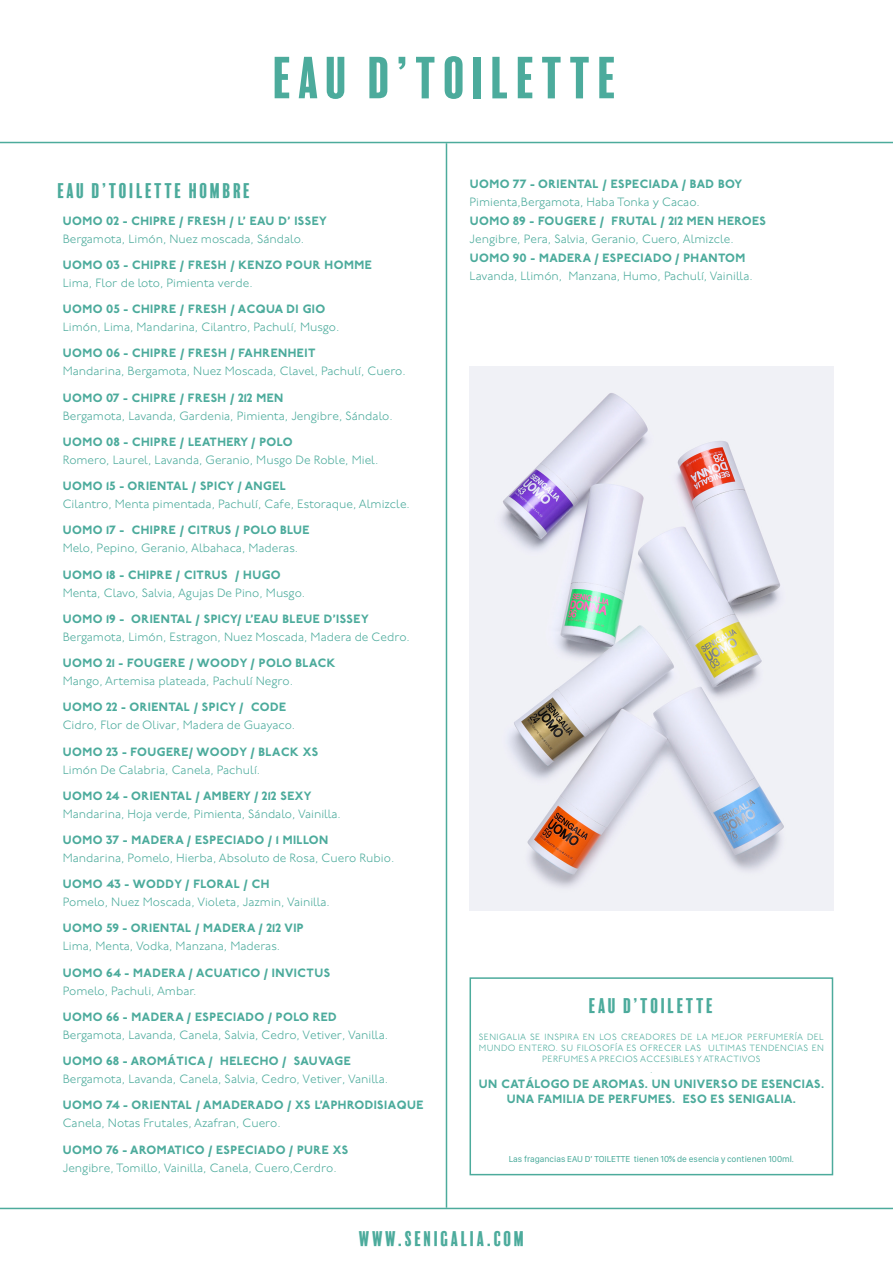
<style>
.page{position:relative;width:893px;height:1263px;background:#fff}
.page>*{position:absolute;margin:0;border:0;box-sizing:border-box;transform-origin:0 0}
.Heading_-_All_Caps__Align_Center{font:54px "Balboa Plus Fill";letter-spacing:.075em;color:#4cab9c}
.Subheading_-_All_Caps__Align_Left{font:19.5px "Balboa Plus Fill";letter-spacing:.075em;color:#4cab9c}
.Subheading_-_All_Caps__Align_Center{font:19.5px "Balboa Plus Fill";letter-spacing:.075em;color:#4cab9c}
.Body_-_Align_Left{font:300 12px "P22 Underground";color:#4cab9c}
.Body_-_all_Caps__Align_Left{font:800 12px "P22 Underground";letter-spacing:.04em;color:#4cab9c}
.Body_-_All_Caps__Align_Center{font:800 12px "P22 Underground";letter-spacing:.04em;color:#4cab9c}
.Body_-_All_Caps__Align_Center-2{font:300 9px/10.8px "P22 Underground";letter-spacing:.04em;color:#4cab9c;text-align:center}
.t1{font:9px "SF Compact Display";color:#4cab9c}
.s1{font-family:"Minion Pro"}
</style>
<div class="page">
<img style="left:469px;top:366px;width:365px;height:544px">
<hr style="left:0;top:142px;width:893px;height:1px;background:#4cab9c">
<hr style="left:446px;top:143px;width:1px;height:1065px;background:#4cab9c">
<div style="left:469px;top:977px;width:364px;height:198px;border:2px solid #4cab9c"></div>
<hr style="left:0;top:1208px;width:893px;height:1px;background:#4cab9c">
<p class="Heading_-_All_Caps__Align_Center" style="left:273px;top:48px;width:347px">EAU D’TOILETTE</p>
<p class="Subheading_-_All_Caps__Align_Left" style="left:57px;top:180px;width:195px">EAU D’TOILETTE HOMBRE</p>
<p class="Body_-_all_Caps__Align_Left" style="left:63px;top:213px;width:265px">UOMO 02 - CHIPRE / FRESH / L’ EAU D’ ISSEY</p>
<p class="Body_-_Align_Left" style="left:63px;top:232px;width:243px">Bergamota, Limón, Nuez moscada, Sándalo.</p>
<p class="Body_-_all_Caps__Align_Left" style="left:63px;top:258px;width:310px">UOMO 03 - CHIPRE / FRESH / KENZO POUR HOMME</p>
<p class="Body_-_Align_Left" style="left:63px;top:276px;width:192px">Lima, Flor de loto, Pimienta verde.</p>
<p class="Body_-_all_Caps__Align_Left" style="left:63px;top:302px;width:264px">UOMO 05 - CHIPRE / FRESH / ACQUA DI GIO</p>
<p class="Body_-_Align_Left" style="left:63px;top:320px;width:278px">Limón, Lima, Mandarina, Cilantro, Pachulí, Musgo.</p>
<p class="Body_-_all_Caps__Align_Left" style="left:63px;top:346px;width:254px">UOMO 06 - CHIPRE / FRESH / FAHRENHEIT</p>
<p class="Body_-_Align_Left" style="left:63px;top:365px;width:345px">Mandarina, Bergamota, Nuez Moscada, Clavel, Pachulí, Cuero.</p>
<p class="Body_-_all_Caps__Align_Left" style="left:63px;top:390px;width:222px">UOMO 07 - CHIPRE / FRESH / 212 MEN</p>
<p class="Body_-_Align_Left" style="left:63px;top:409px;width:332px">Bergamota, Lavanda, Gardenia, Pimienta, Jengibre, Sándalo.</p>
<p class="Body_-_all_Caps__Align_Left" style="left:63px;top:435px;width:231px">UOMO 08 - CHIPRE / LEATHERY / POLO</p>
<p class="Body_-_Align_Left" style="left:63px;top:453px;width:317px">Romero, Laurel, Lavanda, Geranio, Musgo De Roble, Miel.</p>
<p class="Body_-_all_Caps__Align_Left" style="left:63px;top:479px;width:224px">UOMO 15 - ORIENTAL / SPICY / ANGEL</p>
<p class="Body_-_Align_Left" style="left:63px;top:497px;width:349px">Cilantro, Menta pimentada, Pachulí, Cafe, Estoraque, Almizcle.</p>
<p class="Body_-_all_Caps__Align_Left" style="left:63px;top:523px;width:248px">UOMO 17 - CHIPRE / CITRUS / POLO BLUE</p>
<p class="Body_-_Align_Left" style="left:63px;top:541px;width:237px">Melo, Pepino, Geranio, Albahaca, Maderas.</p>
<p class="Body_-_all_Caps__Align_Left" style="left:63px;top:567px;width:219px">UOMO 18 - CHIPRE / CITRUS / HUGO</p>
<p class="Body_-_Align_Left" style="left:63px;top:586px;width:244px">Menta, Clavo, Salvia, Agujas De Pino, Musgo.</p>
<p class="Body_-_all_Caps__Align_Left" style="left:63px;top:612px;width:307px">UOMO 19 - ORIENTAL / SPICY/ L’EAU BLEUE D’ISSEY</p>
<p class="Body_-_Align_Left" style="left:63px;top:630px;width:349px">Bergamota, Limón, Estragon, Nuez Moscada, Madera de Cedro.</p>
<p class="Body_-_all_Caps__Align_Left" style="left:63px;top:656px;width:274px">UOMO 21 - FOUGERE / WOODY / POLO BLACK</p>
<p class="Body_-_Align_Left" style="left:63px;top:674px;width:232px">Mango, Artemisa plateada, Pachulí Negro.</p>
<p class="Body_-_all_Caps__Align_Left" style="left:63px;top:700px;width:225px">UOMO 22 - ORIENTAL / SPICY / CODE</p>
<p class="Body_-_Align_Left" style="left:63px;top:718px;width:234px">Cidro, Flor de Olivar, Madera de Guayaco.</p>
<p class="Body_-_all_Caps__Align_Left" style="left:63px;top:744px;width:257px">UOMO 23 - FOUGERE/ WOODY / BLACK XS</p>
<p class="Body_-_Align_Left" style="left:63px;top:763px;width:199px">Limón De Calabria, Canela, Pachulí.</p>
<p class="Body_-_all_Caps__Align_Left" style="left:63px;top:788px;width:250px">UOMO 24 - ORIENTAL / AMBERY / 212 SEXY</p>
<p class="Body_-_Align_Left" style="left:63px;top:807px;width:280px">Mandarina, Hoja verde, Pimienta, Sándalo, Vainilla.</p>
<p class="Body_-_all_Caps__Align_Left" style="left:63px;top:833px;width:267px">UOMO 37 - MADERA / ESPECIADO / 1 MILLON</p>
<p class="Body_-_Align_Left" style="left:63px;top:851px;width:333px">Mandarina, Pomelo, Hierba, Absoluto de Rosa, Cuero Rubio.</p>
<p class="Body_-_all_Caps__Align_Left" style="left:63px;top:877px;width:208px">UOMO 43 - WODDY / FLORAL / CH</p>
<p class="Body_-_Align_Left" style="left:63px;top:895px;width:269px">Pomelo, Nuez Moscada, Violeta, Jazmin, Vainilla.</p>
<p class="Body_-_all_Caps__Align_Left" style="left:63px;top:921px;width:242px">UOMO 59 - ORIENTAL / MADERA / 212 VIP</p>
<p class="Body_-_Align_Left" style="left:63px;top:940px;width:219px">Lima, Menta, Vodka, Manzana, Maderas.</p>
<p class="Body_-_all_Caps__Align_Left" style="left:63px;top:965px;width:269px">UOMO 64 - MADERA / ACUATICO / INVICTUS</p>
<p class="Body_-_Align_Left" style="left:63px;top:984px;width:135px">Pomelo, Pachuli, Ambar.</p>
<p class="Body_-_all_Caps__Align_Left" style="left:63px;top:1010px;width:275px">UOMO 66 - MADERA / ESPECIADO / POLO RED</p>
<p class="Body_-_Align_Left" style="left:63px;top:1028px;width:327px">Bergamota, Lavanda, Canela, Salvia, Cedro, Vetiver, Vanilla.</p>
<p class="Body_-_all_Caps__Align_Left" style="left:63px;top:1054px;width:289px">UOMO 68 - AROMÁTICA / HELECHO / SAUVAGE</p>
<p class="Body_-_Align_Left" style="left:63px;top:1072px;width:327px">Bergamota, Lavanda, Canela, Salvia, Cedro, Vetiver, Vanilla.</p>
<p class="Body_-_all_Caps__Align_Left" style="left:63px;top:1098px;width:362px">UOMO 74 - ORIENTAL / AMADERADO / XS L’APHRODISIAQUE</p>
<p class="Body_-_Align_Left" style="left:63px;top:1117px;width:220px">Canela, Notas Frutales, Azafran, Cuero.</p>
<p class="Body_-_all_Caps__Align_Left" style="left:63px;top:1142px;width:287px">UOMO 76 - AROMATICO / ESPECIADO / PURE XS</p>
<p class="Body_-_Align_Left" style="left:63px;top:1161px;width:276px">Jengibre, Tomillo, Vainilla, Canela, Cuero,Cerdro.</p>
<p class="Body_-_all_Caps__Align_Left" style="left:470px;top:177px;width:274px">UOMO 77 - ORIENTAL / ESPECIADA / BAD BOY</p>
<p class="Body_-_Align_Left" style="left:469px;top:196px;width:232px">Pimienta,Bergamota, Haba Tonka y Cacao.</p>
<p class="Body_-_all_Caps__Align_Left" style="left:470px;top:214px;width:298px">UOMO 89 - FOUGERE / FRUTAL / 212 MEN HEROES</p>
<p class="Body_-_Align_Left" style="left:469px;top:232px;width:266px">Jengibre, Pera, Salvia, Geranio, Cuero, Almizcle.</p>
<p class="Body_-_all_Caps__Align_Left" style="left:470px;top:250px;width:277px">UOMO 90 - MADERA / ESPECIADO / PHANTOM</p>
<p class="Body_-_Align_Left" style="left:469px;top:269px;width:285px">Lavanda, Llimón, Manzana, Humo, Pachulí, Vainilla.</p>
<p class="Subheading_-_All_Caps__Align_Center" style="left:589px;top:995px;width:126px">EAU D’TOILETTE</p>
<p class="Body_-_All_Caps__Align_Center-2" style="left:479px;top:1032px;width:347px">SENIGALIA SE INSPIRA EN LOS CREADORES DE LA MEJOR PERFUMERÍA DEL<br>MUNDO ENTERO. SU FILOSOFÍA ES OFRECER LAS ULTIMAS TENDENCIAS EN<br>PERFUMES A PRECIOS ACCESIBLES Y ATRACTIVOS</p>
<p class="Body_-_All_Caps__Align_Center-2" style="left:650px;top:1065px;width:4px">.</p>
<p class="Body_-_All_Caps__Align_Center" style="left:479px;top:1077px;width:347px">UN CATÁLOGO DE AROMAS. UN UNIVERSO DE ESENCIAS.</p>
<p class="Body_-_All_Caps__Align_Center" style="left:507px;top:1092px;width:291px">UNA FAMILIA DE PERFUMES. ESO ES SENIGALIA.</p>
<p class="t1" style="left:509px;top:1153px;width:287px">Las fragancias EAU D’ TOILETTE tienen 10% de esencia y contienen 100ml<span class="s1">.</span></p>
<p class="Subheading_-_All_Caps__Align_Left" style="left:359px;top:1228px;width:168px">WWW.SENIGALIA.COM</p>
</div>
